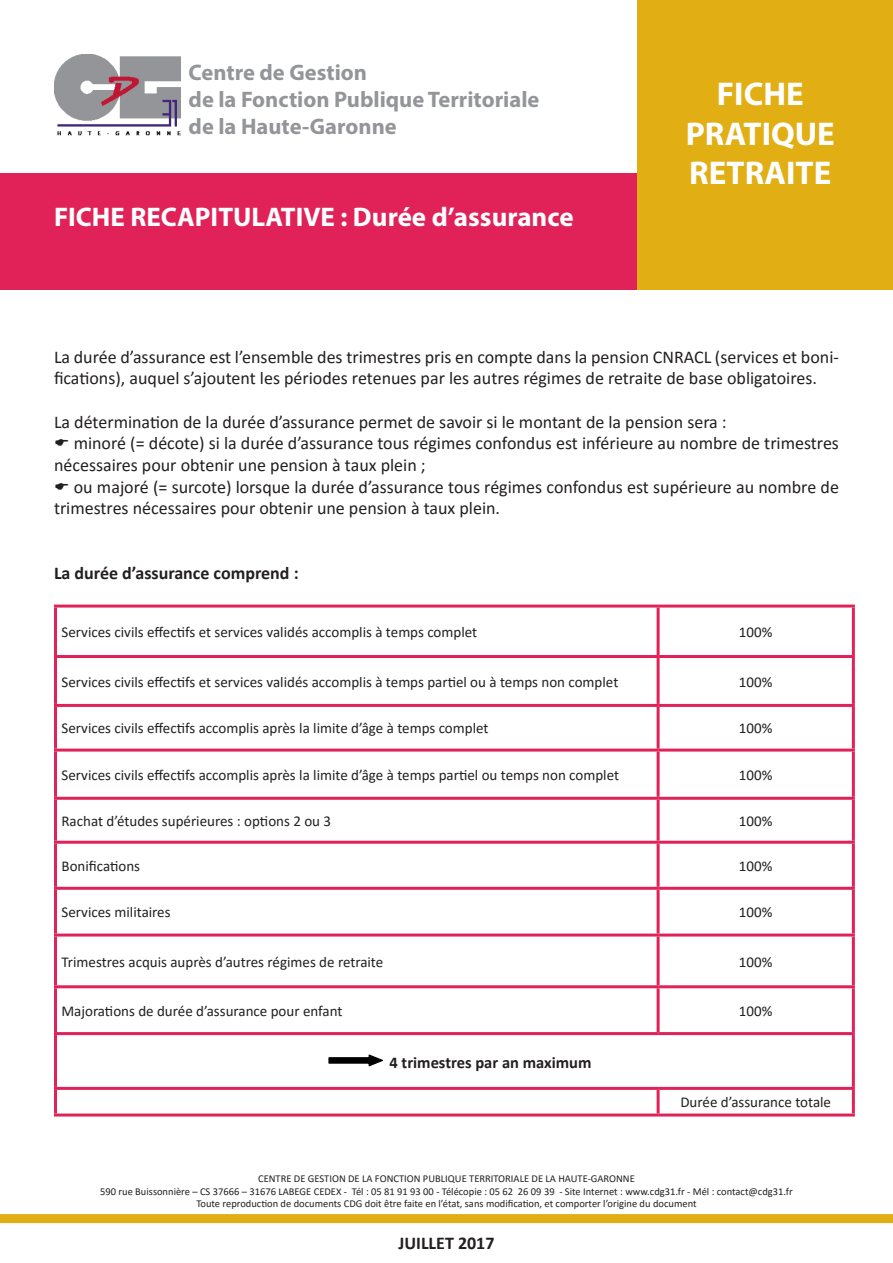
<style>
.page{position:relative;width:893px;height:1263px;background:#fff}
.page>*{position:absolute;margin:0;border:0;box-sizing:border-box;transform-origin:0 0}
.t1{font:700 33px "Myriad Pro";color:#fff}
.t2{font:700 27px "Myriad Pro";color:#fff}
.t3{font:700 22.5px "Myriad Pro";color:#939598}
.t4{font:18px/21.6px "Calibri";color:#231f20}
.t5{font:700 18px "Calibri";color:#231f20}
.corps_du_texte{font:700 16.5px "Calibri";color:#231f20}
.corps_du_texte-2{font:15px "Calibri";color:#231f20}
.t6{font:10.5px "Calibri";color:#231f20}
</style>
<div class="page">
<div style="left:0;top:174px;width:893px;height:116px;background:#e02258"></div>
<div style="left:638px;top:0;width:255px;height:289px;background:#e1ae14"></div>
<img style="left:54px;top:54px;width:127px;height:82px">
<div style="left:0;top:1214px;width:893px;height:9px;background:#e1ae14"></div>
<svg style="left:57px;top:607px;width:795px;height:506px"></svg>
<hr style="left:54px;top:604px;width:604px;height:3px;background:#e02258">
<hr style="left:54px;top:607px;width:3px;height:48px;background:#e02258">
<hr style="left:658px;top:604px;width:197px;height:3px;background:#e02258">
<hr style="left:657px;top:607px;width:3px;height:48px;background:#e02258">
<hr style="left:852px;top:607px;width:3px;height:48px;background:#e02258">
<hr style="left:54px;top:655px;width:604px;height:3px;background:#e02258">
<hr style="left:54px;top:658px;width:3px;height:46px;background:#e02258">
<hr style="left:658px;top:655px;width:197px;height:3px;background:#e02258">
<hr style="left:657px;top:658px;width:3px;height:46px;background:#e02258">
<hr style="left:852px;top:658px;width:3px;height:46px;background:#e02258">
<hr style="left:54px;top:704px;width:604px;height:3px;background:#e02258">
<hr style="left:54px;top:707px;width:3px;height:41px;background:#e02258">
<hr style="left:658px;top:704px;width:197px;height:3px;background:#e02258">
<hr style="left:657px;top:707px;width:3px;height:41px;background:#e02258">
<hr style="left:852px;top:707px;width:3px;height:41px;background:#e02258">
<hr style="left:54px;top:748px;width:604px;height:3px;background:#e02258">
<hr style="left:54px;top:751px;width:3px;height:46px;background:#e02258">
<hr style="left:658px;top:748px;width:197px;height:3px;background:#e02258">
<hr style="left:657px;top:751px;width:3px;height:46px;background:#e02258">
<hr style="left:852px;top:751px;width:3px;height:46px;background:#e02258">
<hr style="left:54px;top:797px;width:604px;height:3px;background:#e02258">
<hr style="left:54px;top:800px;width:3px;height:41px;background:#e02258">
<hr style="left:658px;top:797px;width:197px;height:3px;background:#e02258">
<hr style="left:657px;top:800px;width:3px;height:41px;background:#e02258">
<hr style="left:852px;top:800px;width:3px;height:41px;background:#e02258">
<hr style="left:54px;top:841px;width:604px;height:3px;background:#e02258">
<hr style="left:54px;top:844px;width:3px;height:43px;background:#e02258">
<hr style="left:658px;top:841px;width:197px;height:3px;background:#e02258">
<hr style="left:657px;top:844px;width:3px;height:43px;background:#e02258">
<hr style="left:852px;top:844px;width:3px;height:43px;background:#e02258">
<hr style="left:54px;top:887px;width:604px;height:3px;background:#e02258">
<hr style="left:54px;top:890px;width:3px;height:43px;background:#e02258">
<hr style="left:658px;top:887px;width:197px;height:3px;background:#e02258">
<hr style="left:657px;top:890px;width:3px;height:43px;background:#e02258">
<hr style="left:852px;top:890px;width:3px;height:43px;background:#e02258">
<hr style="left:54px;top:933px;width:604px;height:3px;background:#e02258">
<hr style="left:54px;top:936px;width:3px;height:49px;background:#e02258">
<hr style="left:658px;top:933px;width:197px;height:3px;background:#e02258">
<hr style="left:657px;top:936px;width:3px;height:49px;background:#e02258">
<hr style="left:852px;top:936px;width:3px;height:49px;background:#e02258">
<hr style="left:54px;top:985px;width:604px;height:3px;background:#e02258">
<hr style="left:54px;top:988px;width:3px;height:44px;background:#e02258">
<hr style="left:658px;top:985px;width:197px;height:3px;background:#e02258">
<hr style="left:657px;top:988px;width:3px;height:44px;background:#e02258">
<hr style="left:852px;top:988px;width:3px;height:44px;background:#e02258">
<hr style="left:54px;top:1032px;width:604px;height:3px;background:#e02258">
<hr style="left:54px;top:1035px;width:3px;height:52px;background:#e02258">
<hr style="left:658px;top:1032px;width:197px;height:3px;background:#e02258">
<hr style="left:852px;top:1035px;width:3px;height:52px;background:#e02258">
<hr style="left:54px;top:1087px;width:604px;height:3px;background:#e02258">
<hr style="left:54px;top:1090px;width:3px;height:23px;background:#e02258">
<hr style="left:658px;top:1087px;width:197px;height:3px;background:#e02258">
<hr style="left:657px;top:1090px;width:3px;height:23px;background:#e02258">
<hr style="left:852px;top:1090px;width:3px;height:23px;background:#e02258">
<hr style="left:54px;top:1113px;width:604px;height:3px;background:#e02258">
<hr style="left:658px;top:1113px;width:197px;height:3px;background:#e02258">
<svg style="left:328px;top:1054px;width:58px;height:13px"></svg>
<p class="t3" style="left:189px;top:57px;width:180px">Centre de Gestion</p>
<p class="t3" style="left:189px;top:84px;width:352px">de la Fonction Publique Territoriale</p>
<p class="t3" style="left:189px;top:111px;width:210px">de la Haute-Garonne</p>
<p class="t2" style="left:54px;top:200px;width:521px">FICHE RECAPITULATIVE : Durée d’assurance</p>
<p class="t1" style="left:717px;top:73px;width:88px">FICHE</p>
<p class="t1" style="left:686px;top:112px;width:151px">PRATIQUE</p>
<p class="t1" style="left:689px;top:152px;width:144px">RETRAITE</p>
<p class="t4" style="left:54px;top:346px;width:786px">La durée d’assurance est l’ensemble des trimestres pris en compte dans la pension CNRACL (services et boni&shy;fications), auquel s’ajoutent les périodes retenues par les autres régimes de retraite de base obligatoires.</p>
<p class="t4" style="left:54px;top:410px;width:674px">La détermination de la durée d’assurance permet de savoir si le montant de la pension sera :</p>
<p class="t4" style="left:54px;top:432px;width:786px;text-indent:20px">minoré (= décote) si la durée d’assurance tous régimes confondus est inférieure au nombre de trimestres nécessaires pour obtenir une pension à taux plein ;</p>
<p class="t4" style="left:54px;top:475px;width:786px;text-indent:20px">ou majoré (= surcote) lorsque la durée d’assurance tous régimes confondus est supérieure au nombre de trimestres nécessaires pour obtenir une pension à taux plein.</p>
<p class="t5" style="left:54px;top:560px;width:246px">La durée d’assurance comprend :</p>
<p class="corps_du_texte-2" style="left:62px;top:621px;width:417px">Services civils effectifs et services validés accomplis à temps complet</p>
<p class="corps_du_texte-2" style="left:739px;top:621px;width:35px">100%</p>
<p class="corps_du_texte-2" style="left:62px;top:671px;width:558px">Services civils effectifs et services validés accomplis à temps partiel ou à temps non complet</p>
<p class="corps_du_texte-2" style="left:739px;top:671px;width:35px">100%</p>
<p class="corps_du_texte-2" style="left:62px;top:718px;width:429px">Services civils effectifs accomplis après la limite d’âge à temps complet</p>
<p class="corps_du_texte-2" style="left:739px;top:718px;width:35px">100%</p>
<p class="corps_du_texte-2" style="left:62px;top:764px;width:559px">Services civils effectifs accomplis après la limite d’âge à temps partiel ou temps non complet</p>
<p class="corps_du_texte-2" style="left:739px;top:764px;width:35px">100%</p>
<p class="corps_du_texte-2" style="left:62px;top:810px;width:271px">Rachat d’études supérieures : options 2 ou 3</p>
<p class="corps_du_texte-2" style="left:739px;top:810px;width:35px">100%</p>
<p class="corps_du_texte-2" style="left:62px;top:855px;width:80px">Bonifications</p>
<p class="corps_du_texte-2" style="left:739px;top:855px;width:35px">100%</p>
<p class="corps_du_texte-2" style="left:62px;top:902px;width:111px">Services militaires</p>
<p class="corps_du_texte-2" style="left:739px;top:902px;width:35px">100%</p>
<p class="corps_du_texte-2" style="left:62px;top:951px;width:323px">Trimestres acquis auprès d’autres régimes de retraite</p>
<p class="corps_du_texte-2" style="left:739px;top:951px;width:35px">100%</p>
<p class="corps_du_texte-2" style="left:62px;top:1000px;width:283px">Majorations de durée d’assurance pour enfant</p>
<p class="corps_du_texte-2" style="left:739px;top:1000px;width:35px">100%</p>
<p class="corps_du_texte" style="left:389px;top:1051px;width:203px">4 trimestres par an maximum</p>
<p class="corps_du_texte-2" style="left:680px;top:1092px;width:152px">Durée d’assurance totale</p>
<p class="t6" style="left:258px;top:1171px;width:378px">CENTRE DE GESTION DE LA FONCTION PUBLIQUE TERRITORIALE DE LA HAUTE-GARONNE</p>
<p class="t6" style="left:100px;top:1184px;width:694px">590 rue Buissonnière – CS 37666 – 31676 LABEGE CEDEX - Tél : 05 81 91 93 00 - Télécopie : 05 62 26 09 39 - Site Internet : www.cdg31.fr - Mél : contact@cdg31.fr</p>
<p class="t6" style="left:196px;top:1197px;width:502px">Toute reproduction de documents CDG doit être faite en l’état, sans modification, et comporter l’origine du document</p>
<p class="t5" style="left:398px;top:1230px;width:98px">JUILLET 2017</p>
</div>
